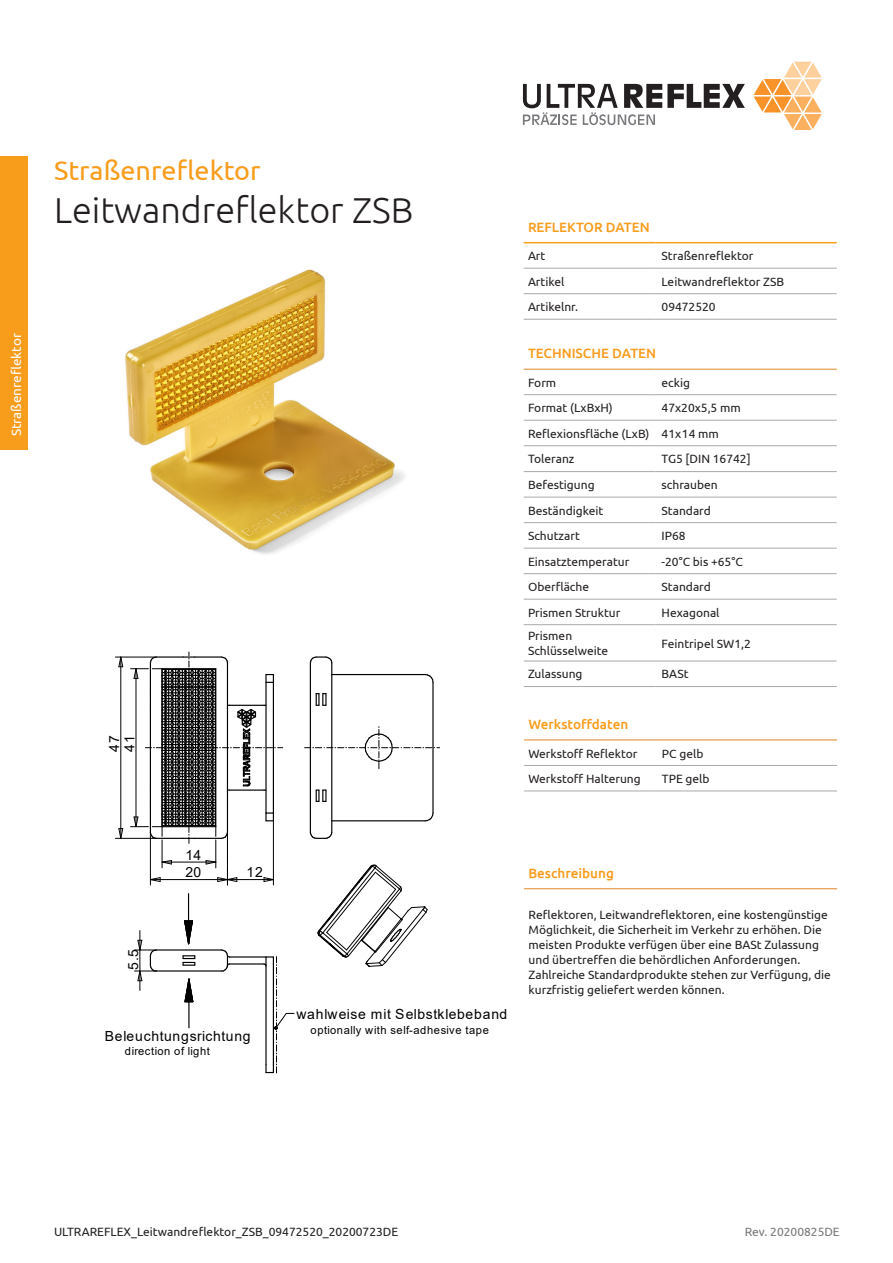
<style>
.page{position:relative;width:893px;height:1263px;background:#fff}
.page>*{position:absolute;margin:0;border:0;box-sizing:border-box;transform-origin:0 0}
.t1{font:300 36px "Ubuntu";color:#231f20}
.t2{font:27px "Ubuntu";color:#f89c1c}
.t3{font:13.95px/17.1px "Arial";letter-spacing:.06em;color:#000}
.t4{font:500 13.5px "Ubuntu";color:#f89c1c}
.t5{font:13.5px "Ubuntu";color:#fff}
.Inhaltsverzeichnis_L{font:12px/15px "Ubuntu";color:#231f20}
.t6{font:12px "Ubuntu";color:#76787b}
.t7{font:11.1px "Arial";letter-spacing:.035em;color:#000}
</style>
<div class="page">
<img style="left:125px;top:269px;width:280px;height:285px">
<svg style="left:182px;top:955px;width:13px;height:11px"></svg>
<hr style="left:156px;top:949px;width:66px;height:1px;background:#000">
<hr style="left:156px;top:970px;width:66px;height:1px;background:#000">
<hr style="left:229px;top:963px;width:35px;height:1px;background:#000">
<svg style="left:222px;top:949px;width:7px;height:23px"></svg>
<hr style="left:229px;top:956px;width:37px;height:1px;background:#000">
<svg style="left:316px;top:693px;width:11px;height:13px"></svg>
<svg style="left:316px;top:789px;width:11px;height:13px"></svg>
<hr style="left:331px;top:663px;width:1px;height:169px;background:#000">
<hr style="left:310px;top:663px;width:1px;height:169px;background:#000">
<svg style="left:309px;top:656px;width:24px;height:7px"></svg>
<svg style="left:309px;top:832px;width:24px;height:7px"></svg>
<svg style="left:425px;top:674px;width:9px;height:8px"></svg>
<hr style="left:432px;top:682px;width:2px;height:131px;background:#000">
<svg style="left:425px;top:813px;width:9px;height:9px"></svg>
<hr style="left:332px;top:820px;width:93px;height:1px;background:#000">
<hr style="left:332px;top:674px;width:93px;height:1px;background:#000">
<svg style="left:317px;top:864px;width:111px;height:103px"></svg>
<svg style="left:134px;top:930px;width:22px;height:60px"></svg>
<svg style="left:305px;top:727px;width:135px;height:42px"></svg>
<svg style="left:115px;top:652px;width:168px;height:233px"></svg>
<hr style="left:120px;top:657px;width:1px;height:181px;background:#000">
<hr style="left:115px;top:838px;width:41px;height:1px;background:#000">
<hr style="left:115px;top:657px;width:41px;height:1px;background:#000">
<hr style="left:188px;top:979px;width:2px;height:50px;background:#000">
<svg style="left:184px;top:978px;width:10px;height:25px"></svg>
<hr style="left:188px;top:893px;width:1px;height:51px;background:#000">
<svg style="left:184px;top:919px;width:9px;height:26px"></svg>
<hr style="left:105px;top:1028px;width:147px;height:1px;background:#fff">
<svg style="left:264px;top:956px;width:31px;height:117px"></svg>
<svg style="left:754px;top:62px;width:68px;height:68px"></svg>
<svg style="left:523px;top:84px;width:222px;height:41px"></svg>
<div style="left:0;top:157px;width:28px;height:293px;background:#f89c1c"></div>
<hr style="left:524px;top:394px;width:132px;height:1px;background:#a8a9ad">
<hr style="left:656px;top:394px;width:181px;height:1px;background:#a8a9ad">
<hr style="left:524px;top:420px;width:132px;height:1px;background:#a8a9ad">
<hr style="left:656px;top:420px;width:181px;height:1px;background:#a8a9ad">
<hr style="left:524px;top:445px;width:132px;height:1px;background:#a8a9ad">
<hr style="left:656px;top:445px;width:181px;height:1px;background:#a8a9ad">
<hr style="left:524px;top:471px;width:132px;height:1px;background:#a8a9ad">
<hr style="left:656px;top:471px;width:181px;height:1px;background:#a8a9ad">
<hr style="left:524px;top:497px;width:132px;height:1px;background:#a8a9ad">
<hr style="left:656px;top:497px;width:181px;height:1px;background:#a8a9ad">
<hr style="left:524px;top:522px;width:132px;height:1px;background:#a8a9ad">
<hr style="left:656px;top:522px;width:181px;height:1px;background:#a8a9ad">
<hr style="left:524px;top:548px;width:132px;height:1px;background:#a8a9ad">
<hr style="left:656px;top:548px;width:181px;height:1px;background:#a8a9ad">
<hr style="left:524px;top:573px;width:132px;height:1px;background:#a8a9ad">
<hr style="left:656px;top:573px;width:181px;height:1px;background:#a8a9ad">
<hr style="left:524px;top:599px;width:132px;height:1px;background:#a8a9ad">
<hr style="left:656px;top:599px;width:181px;height:1px;background:#a8a9ad">
<hr style="left:524px;top:624px;width:132px;height:1px;background:#a8a9ad">
<hr style="left:656px;top:624px;width:181px;height:1px;background:#a8a9ad">
<hr style="left:524px;top:661px;width:132px;height:1px;background:#a8a9ad">
<hr style="left:656px;top:661px;width:181px;height:1px;background:#a8a9ad">
<hr style="left:524px;top:686px;width:132px;height:1px;background:#a8a9ad">
<hr style="left:656px;top:686px;width:181px;height:1px;background:#a8a9ad">
<hr style="left:524px;top:369px;width:132px;height:1px;background:#df8624">
<hr style="left:656px;top:369px;width:181px;height:1px;background:#df8624">
<hr style="left:524px;top:765px;width:132px;height:1px;background:#a8a9ad">
<hr style="left:656px;top:765px;width:181px;height:1px;background:#a8a9ad">
<hr style="left:524px;top:790px;width:132px;height:1px;background:#a8a9ad">
<hr style="left:656px;top:790px;width:181px;height:1px;background:#a8a9ad">
<hr style="left:524px;top:739px;width:132px;height:1px;background:#df8624">
<hr style="left:656px;top:739px;width:181px;height:1px;background:#df8624">
<hr style="left:524px;top:242px;width:132px;height:1px;background:#f89c1c">
<hr style="left:656px;top:242px;width:181px;height:1px;background:#f89c1c">
<hr style="left:524px;top:268px;width:132px;height:1px;background:#a8a9ad">
<hr style="left:656px;top:268px;width:181px;height:1px;background:#a8a9ad">
<hr style="left:524px;top:293px;width:132px;height:1px;background:#a8a9ad">
<hr style="left:656px;top:293px;width:181px;height:1px;background:#a8a9ad">
<hr style="left:524px;top:319px;width:132px;height:1px;background:#a8a9ad">
<hr style="left:656px;top:319px;width:181px;height:1px;background:#a8a9ad">
<hr style="left:524px;top:888px;width:313px;height:1px;background:#df8624">
<p class="t5" style="left:8px;top:436px;width:105px;rotate:-90deg">Straßenreflektor</p>
<p class="t2" style="left:54px;top:154px;width:208px">Straßenreflektor</p>
<p class="t1" style="left:54px;top:189px;width:361px">Leitwandreflektor ZSB</p>
<p class="t3" style="left:106px;top:752px;width:18px;line-height:15.6px;rotate:-90deg">47<br>41</p>
<p class="t4" style="left:528px;top:219px;width:123px">REFLEKTOR DATEN</p>
<p class="Inhaltsverzeichnis_L" style="left:528px;top:248px;width:19px">Art</p>
<p class="Inhaltsverzeichnis_L" style="left:662px;top:248px;width:93px">Straßenreflektor</p>
<p class="Inhaltsverzeichnis_L" style="left:528px;top:273px;width:38px">Artikel</p>
<p class="Inhaltsverzeichnis_L" style="left:662px;top:273px;width:124px">Leitwandreflektor ZSB</p>
<p class="Inhaltsverzeichnis_L" style="left:528px;top:299px;width:52px">Artikelnr.</p>
<p class="Inhaltsverzeichnis_L" style="left:662px;top:299px;width:56px">09472520</p>
<p class="t4" style="left:528px;top:345px;width:130px">TECHNISCHE DATEN</p>
<p class="Inhaltsverzeichnis_L" style="left:528px;top:374px;width:30px">Form</p>
<p class="Inhaltsverzeichnis_L" style="left:662px;top:374px;width:30px">eckig</p>
<p class="Inhaltsverzeichnis_L" style="left:528px;top:400px;width:86px">Format (LxBxH)</p>
<p class="Inhaltsverzeichnis_L" style="left:662px;top:400px;width:81px">47x20x5,5 mm</p>
<p class="Inhaltsverzeichnis_L" style="left:528px;top:425px;width:123px">Reflexionsfläche (LxB)</p>
<p class="Inhaltsverzeichnis_L" style="left:662px;top:425px;width:59px">41x14 mm</p>
<p class="Inhaltsverzeichnis_L" style="left:528px;top:451px;width:48px">Toleranz</p>
<p class="Inhaltsverzeichnis_L" style="left:662px;top:451px;width:91px">TG5 [DIN 16742]</p>
<p class="Inhaltsverzeichnis_L" style="left:528px;top:477px;width:68px">Befestigung</p>
<p class="Inhaltsverzeichnis_L" style="left:662px;top:477px;width:58px">schrauben</p>
<p class="Inhaltsverzeichnis_L" style="left:528px;top:502px;width:77px">Beständigkeit</p>
<p class="Inhaltsverzeichnis_L" style="left:662px;top:502px;width:51px">Standard</p>
<p class="Inhaltsverzeichnis_L" style="left:528px;top:528px;width:53px">Schutzart</p>
<p class="Inhaltsverzeichnis_L" style="left:662px;top:528px;width:26px">IP68</p>
<p class="Inhaltsverzeichnis_L" style="left:528px;top:553px;width:103px">Einsatztemperatur</p>
<p class="Inhaltsverzeichnis_L" style="left:662px;top:553px;width:83px">-20°C bis +65°C</p>
<p class="Inhaltsverzeichnis_L" style="left:528px;top:579px;width:63px">Oberfläche</p>
<p class="Inhaltsverzeichnis_L" style="left:662px;top:579px;width:51px">Standard</p>
<p class="Inhaltsverzeichnis_L" style="left:528px;top:604px;width:94px">Prismen Struktur</p>
<p class="Inhaltsverzeichnis_L" style="left:662px;top:604px;width:60px">Hexagonal</p>
<p class="Inhaltsverzeichnis_L" style="left:528px;top:628px;width:82px">Prismen<br>Schlüsselweite</p>
<p class="Inhaltsverzeichnis_L" style="left:662px;top:635px;width:91px">Feintripel SW1,2</p>
<p class="Inhaltsverzeichnis_L" style="left:528px;top:666px;width:56px">Zulassung</p>
<p class="Inhaltsverzeichnis_L" style="left:662px;top:666px;width:29px">BASt</p>
<p class="t4" style="left:528px;top:716px;width:101px">Werkstoffdaten</p>
<p class="Inhaltsverzeichnis_L" style="left:528px;top:746px;width:111px">Werkstoff Reflektor</p>
<p class="Inhaltsverzeichnis_L" style="left:662px;top:746px;width:43px">PC gelb</p>
<p class="Inhaltsverzeichnis_L" style="left:528px;top:771px;width:114px">Werkstoff Halterung</p>
<p class="Inhaltsverzeichnis_L" style="left:662px;top:771px;width:49px">TPE gelb</p>
<p class="t3" style="left:125px;top:970px;width:22px;rotate:-90deg">5.5</p>
<p class="t3" style="left:185px;top:847px;width:17px">14<br>20</p>
<p class="t3" style="left:247px;top:864px;width:18px">12</p>
<p class="t3" style="left:105px;top:1028px;width:147px">Beleuchtungsrichtung</p>
<p class="t7" style="left:125px;top:1044px;width:87px">direction of light</p>
<p class="t3" style="left:296px;top:1005px;width:212px">wahlweise mit Selbstklebeband</p>
<p class="t7" style="left:310px;top:1022px;width:180px">optionally with self-adhesive tape</p>
<p class="t4" style="left:528px;top:865px;width:87px">Beschreibung</p>
<p class="Inhaltsverzeichnis_L" style="left:529px;top:907px;width:304px">Reflektoren, Leitwandreflektoren, eine kostengünstige Möglichkeit, die Sicherheit im Verkehr zu erhöhen. Die meisten Produkte verfügen über eine BASt Zulassung und übertreffen die behördlichen Anforderungen.<br>Zahlreiche Standardprodukte stehen zur Verfügung, die kurzfristig geliefert werden können.</p>
<p class="Inhaltsverzeichnis_L" style="left:54px;top:1224px;width:346px">ULTRAREFLEX_Leitwandreflektor_ZSB_09472520_20200723DE</p>
<p class="t6" style="left:745px;top:1224px;width:97px">Rev. 20200825DE</p>
</div>
